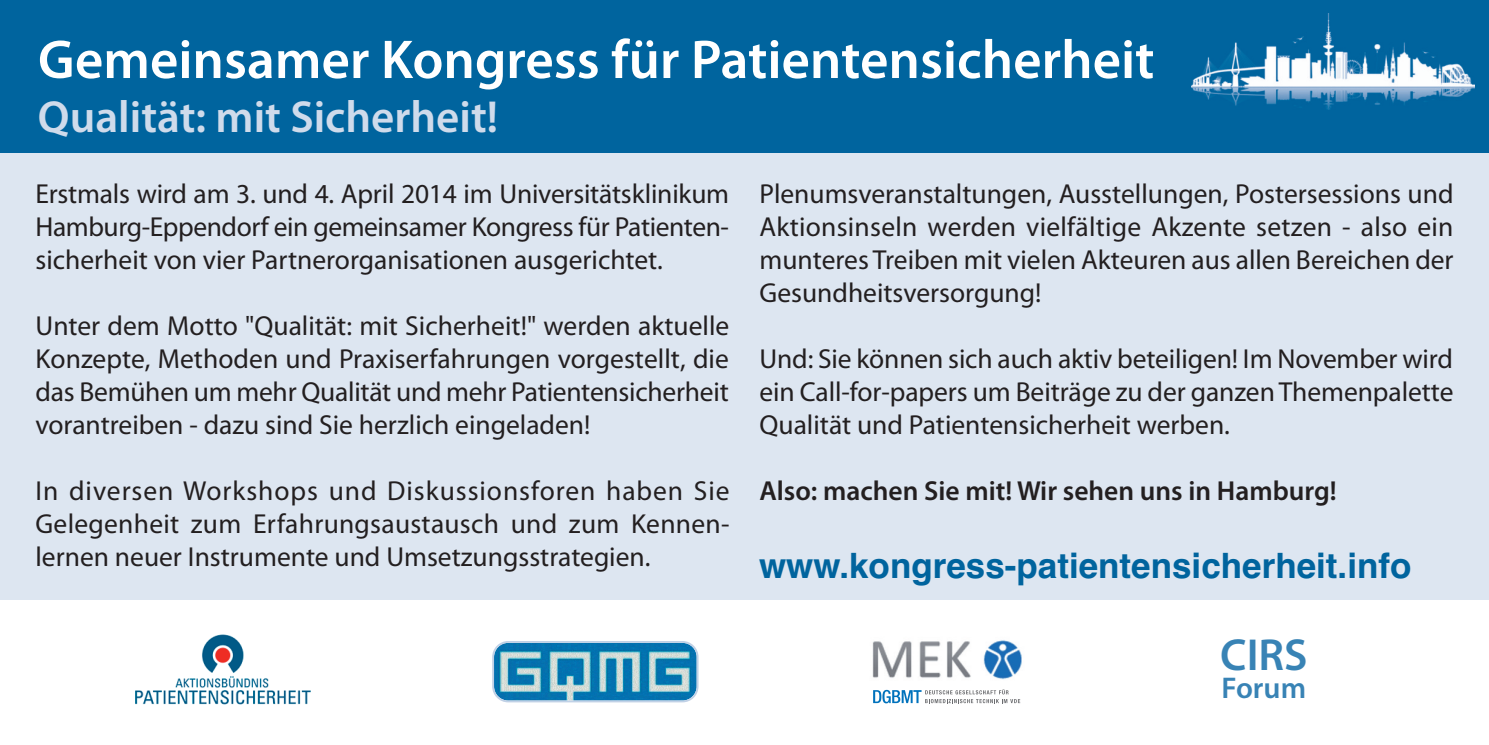
<style>
.page{position:relative;width:1489px;height:745px;background:#fff}
.page>*{position:absolute;margin:0;border:0;box-sizing:border-box;transform-origin:0 0}
.t1{font:600 55px "Myriad Pro";color:#fff}
.t2{font:600 45px "Myriad Pro";color:#cfdbeb}
.t3{font:600 45px "Myriad Pro";color:#3883b5}
.t4{font:700 35px "Helvetica";color:#00649e}
.t5{font:600 30px "Myriad Pro";color:#3883b5}
.t6{font:27.5px/33px "Myriad Pro";color:#231f20;text-align:justify}
.t7{font:600 27.5px "Myriad Pro";color:#231f20}
</style>
<div class="page">
<div style="left:0;top:138px;width:1488px;height:461px;background:#dde6f1"></div>
<div style="left:0;top:0;width:1488px;height:152px;background:#00649e"></div>
<img style="left:1191px;top:13px;width:283px;height:97px">
<img style="left:135px;top:634px;width:176px;height:71px">
<svg style="left:492px;top:641px;width:206px;height:61px;background:#519dc0"></svg>
<img style="left:856px;top:628px;width:182px;height:94px;border-radius:14px">
<div style="left:871px;top:687px;width:156px;height:19px;background:#fff"></div>
<svg style="left:873px;top:689px;width:147px;height:14px"></svg>
<h1 class="t1" style="left:38px;top:39px;width:1117px">Gemeinsamer Kongress für Patientensicherheit</h1>
<h2 class="t2" style="left:38px;top:100px;width:461px">Qualität: mit Sicherheit!</h2>
<p class="t6" style="left:35px;top:179px;width:695px">Erstmals wird am 3. und 4. April 2014 im Universitätsklinikum Hamburg-Eppendorf ein gemeinsamer Kongress für Patienten&shy;sicherheit von vier Partnerorganisationen ausgerichtet.</p>
<p class="t6" style="left:35px;top:311px;width:695px">Unter dem Motto "Qualität: mit Sicherheit!" werden aktuelle Konzepte, Methoden und Praxiserfahrungen vorgestellt, die das Bemühen um mehr Qualität und mehr Patientensicherheit vorantreiben - dazu sind Sie herzlich eingeladen!</p>
<p class="t6" style="left:35px;top:476px;width:695px">In diversen Workshops und Diskussionsforen haben Sie Gelegenheit zum Erfahrungsaustausch und zum Kennen&shy;lernen neuer Instrumente und Umsetzungsstrategien.</p>
<p class="t6" style="left:759px;top:179px;width:695px">Plenumsveranstaltungen, Ausstellungen, Postersessions und Aktionsinseln werden vielfältige Akzente setzen - also ein munteres Treiben mit vielen Akteuren aus allen Bereichen der Gesundheitsversorgung!</p>
<p class="t6" style="left:759px;top:344px;width:695px">Und: Sie können sich auch aktiv beteiligen! Im November wird ein Call-for-papers um Beiträge zu der ganzen Themenpalette Qualität und Patientensicherheit werben.</p>
<p class="t7" style="left:759px;top:480px;width:578px">Also: machen Sie mit! Wir sehen uns in Hamburg!</p>
<p class="t4" style="left:759px;top:545px;width:654px">www.kongress-patientensicherheit.info</p>
<h2 class="t3" style="left:1220px;top:637px;width:89px">CIRS</h2>
<p class="t5" style="left:1221px;top:675px;width:86px">Forum</p>
</div>
